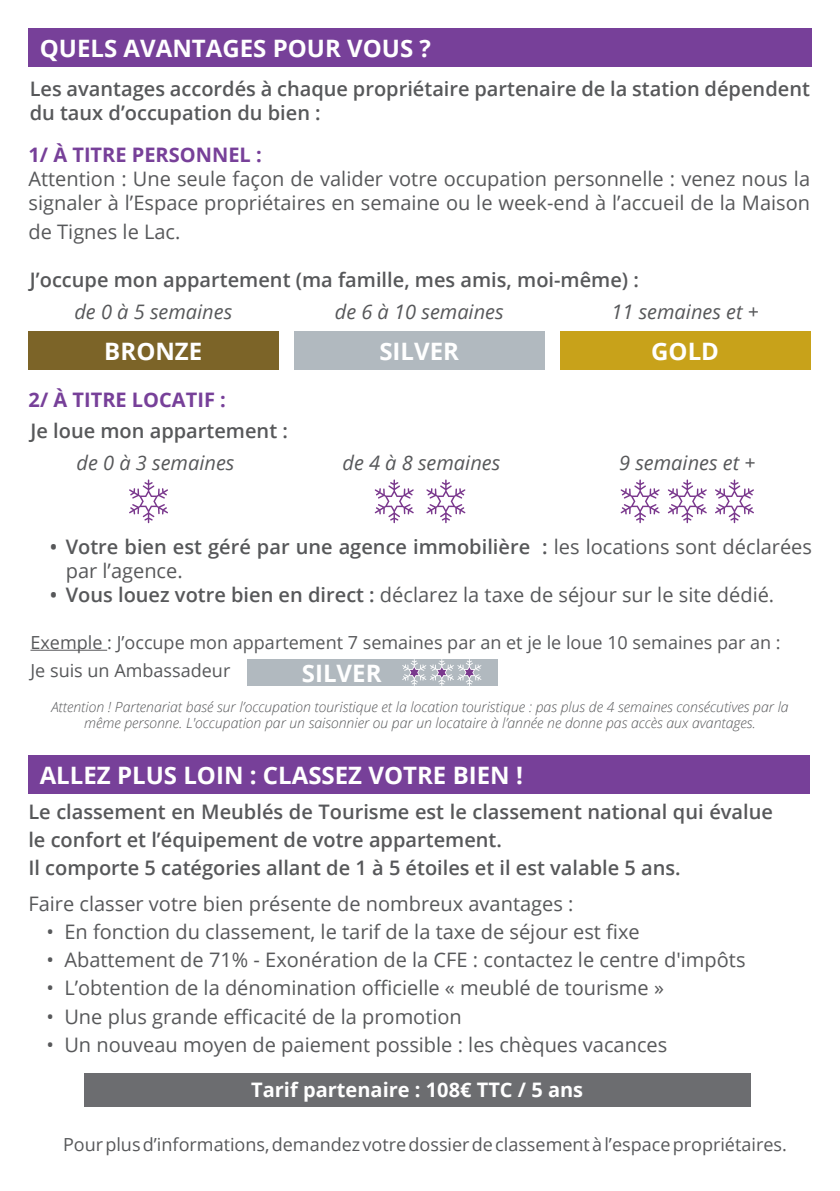
<style>
.page{position:relative;width:840px;height:1191px;background:#fff}
.page>*{position:absolute;margin:0;border:0;box-sizing:border-box;transform-origin:0 0}
.t1{font:700 24px "Open Sans";color:#fff}
.t2{font:20px/24px "Open Sans";color:#57585a}
.t3{font:600 20px/24px "Open Sans";color:#57585a}
.t4{font:italic 20px "Open Sans";color:#57585a}
.t5{font:700 20px "Open Sans";color:#774099}
.t6{font:700 20px "Open Sans";color:#fff}
.t7{font:18px "Open Sans";color:#57585a}
.t8{font:italic 300 14px/16px "Open Sans";color:#57585a;text-align:center}
.s1{font-weight:400}
.s2{font-weight:600}
</style>
<div class="page">
<div style="left:28px;top:755px;width:781px;height:38px;background:#774099"></div>
<div style="left:28px;top:28px;width:783px;height:39px;background:#774099"></div>
<div style="left:28px;top:332px;width:250px;height:38px;background:#7c6428"></div>
<div style="left:294px;top:332px;width:250px;height:38px;background:#b1b9bf"></div>
<div style="left:559px;top:332px;width:250px;height:38px;background:#c8a21a"></div>
<svg style="left:129px;top:479px;width:39px;height:44px"></svg>
<svg style="left:374px;top:479px;width:39px;height:44px"></svg>
<svg style="left:426px;top:479px;width:39px;height:44px"></svg>
<svg style="left:620px;top:479px;width:39px;height:44px"></svg>
<svg style="left:667px;top:479px;width:39px;height:44px"></svg>
<svg style="left:715px;top:479px;width:38px;height:44px"></svg>
<hr style="left:30px;top:650px;width:77px;height:1px;background:#57585a">
<div style="left:247px;top:659px;width:250px;height:27px;background:#b1b9bf"></div>
<svg style="left:402px;top:659px;width:79px;height:27px"></svg>
<div style="left:84px;top:1073px;width:666px;height:33px;background:#6c6d70"></div>
<p class="t1" style="left:40px;top:31px;width:392px">QUELS AVANTAGES POUR VOUS ?</p>
<p class="t3" style="left:30px;top:77px;width:781px">Les avantages accordés à chaque propriétaire partenaire de la station dépendent du taux d’occupation du bien :</p>
<p class="t5" style="left:28px;top:141px;width:235px">1/ À TITRE PERSONNEL :</p>
<p class="t2" style="left:28px;top:166px;width:782px">Attention : Une seule façon de valider votre occupation personnelle : venez nous la signaler à l’Espace propriétaires en semaine ou le week-end à l’accueil de la Maison</p>
<p class="t2" style="left:28px;top:219px;width:153px">de Tignes le Lac.</p>
<p class="t3" style="left:30px;top:267px;width:610px">J’occupe mon appartement (ma famille, mes amis, moi-même) :</p>
<p class="t4" style="left:74px;top:298px;width:159px">de 0 à 5 semaines</p>
<p class="t4" style="left:334px;top:298px;width:170px">de 6 à 10 semaines</p>
<p class="t4" style="left:611px;top:298px;width:149px">11 semaines et +</p>
<p class="t1" style="left:104px;top:334px;width:99px">BRONZE</p>
<p class="t1" style="left:379px;top:334px;width:81px">SILVER</p>
<p class="t1" style="left:650px;top:334px;width:69px">GOLD</p>
<p class="t5" style="left:29px;top:385px;width:199px">2/ À TITRE LOCATIF :</p>
<p class="t3" style="left:30px;top:418px;width:259px">Je loue mon appartement :</p>
<p class="t4" style="left:76px;top:449px;width:159px">de 0 à 3 semaines</p>
<p class="t4" style="left:342px;top:449px;width:159px">de 4 à 8 semaines</p>
<p class="t4" style="left:618px;top:449px;width:138px">9 semaines et +</p>
<p class="t3" style="left:66px;top:534px;width:747px;text-indent:-16px">• Votre bien est géré par une agence immobilière : <span class="s1">les locations sont déclarées par l’agence.</span></p>
<p class="t2" style="left:50px;top:582px;width:725px"><span class="s2">• Vous louez votre bien en direct :</span> déclarez la taxe de séjour sur le site dédié.</p>
<p class="t7" style="left:30px;top:630px;width:751px">Exemple : J’occupe mon appartement 7 semaines par an et je le loue 10 semaines par an :</p>
<p class="t7" style="left:30px;top:658px;width:201px">Je suis un Ambassadeur</p>
<p class="t1" style="left:302px;top:656px;width:81px">SILVER</p>
<p class="t8" style="left:51px;top:698px;width:738px">Attention ! Partenariat basé sur l’occupation touristique et la location touristique : pas plus de 4 semaines consécutives par la même personne. L'occupation par un saisonnier ou par un locataire à l’année ne donne pas accès aux avantages.</p>
<p class="t1" style="left:40px;top:758px;width:484px">ALLEZ PLUS LOIN : CLASSEZ VOTRE BIEN !</p>
<p class="t3" style="left:28px;top:797px;width:745px;line-height:28px">Le classement en Meublés de Tourisme est le classement national qui évalue le confort et l’équipement de votre appartement.</p>
<p class="t3" style="left:28px;top:855px;width:653px">Il comporte 5 catégories allant de 1 à 5 étoiles et il est valable 5 ans.</p>
<p class="t2" style="left:28px;top:891px;width:546px">Faire classer votre bien présente de nombreux avantages :</p>
<p class="t2" style="left:46px;top:919px;width:594px">• En fonction du classement, le tarif de la taxe de séjour est fixe</p>
<p class="t2" style="left:46px;top:947px;width:700px">• Abattement de 71% - Exonération de la CFE : contactez le centre d'impôts</p>
<p class="t2" style="left:46px;top:975px;width:618px">• L’obtention de la dénomination officielle « meublé de tourisme »</p>
<p class="t2" style="left:46px;top:1003px;width:417px">• Une plus grande efficacité de la promotion</p>
<p class="t2" style="left:46px;top:1031px;width:622px">• Un nouveau moyen de paiement possible : les chèques vacances</p>
<p class="t6" style="left:251px;top:1075px;width:333px">Tarif partenaire : 108€ TTC / 5 ans</p>
<p class="t7" style="left:63px;top:1132px;width:725px">Pour plus d’informations, demandez votre dossier de classement à l’espace propriétaires.</p>
</div>
